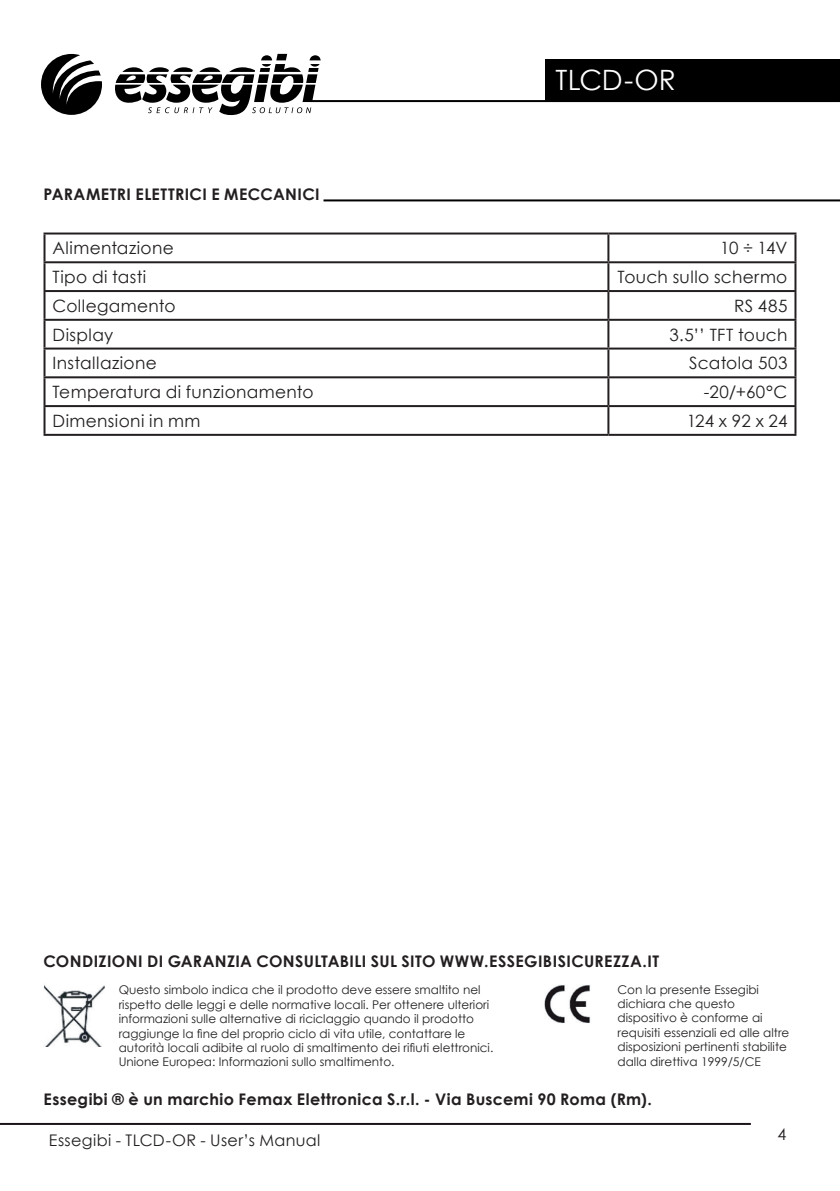
<style>
.page{position:relative;width:840px;height:1191px;background:#fff}
.page>*{position:absolute;margin:0;border:0;box-sizing:border-box;transform-origin:0 0}
.t1{font:28px "Century Gothic";letter-spacing:-.005em;color:#fff}
.t2{font:17px "Century Gothic";letter-spacing:.02em;color:#231f20}
.t3{font:700 16px "Century Gothic";letter-spacing:.025em;color:#231f20}
.t4{font:16px "Century Gothic";letter-spacing:.025em;color:#231f20}
.t5{font:12px/14.4px "Century Gothic";color:#231f20}
</style>
<div class="page">
<div style="left:545px;top:59px;width:294px;height:42px;background:#000"></div>
<hr style="left:311px;top:100px;width:528px;height:2px;background:#000">
<svg style="left:41px;top:54px;width:61px;height:61px"></svg>
<svg style="left:115px;top:54px;width:205px;height:61px"></svg>
<hr style="left:0;top:1123px;width:750px;height:2px;background:#1b151b">
<hr style="left:43px;top:232px;width:565px;height:2px;background:#231f20">
<hr style="left:43px;top:234px;width:2px;height:27px;background:#231f20">
<hr style="left:608px;top:232px;width:188px;height:2px;background:#231f20">
<hr style="left:607px;top:234px;width:2px;height:27px;background:#231f20">
<hr style="left:794px;top:234px;width:2px;height:27px;background:#231f20">
<hr style="left:43px;top:261px;width:565px;height:2px;background:#231f20">
<hr style="left:43px;top:263px;width:2px;height:27px;background:#231f20">
<hr style="left:608px;top:261px;width:188px;height:2px;background:#231f20">
<hr style="left:607px;top:263px;width:2px;height:27px;background:#231f20">
<hr style="left:794px;top:263px;width:2px;height:27px;background:#231f20">
<hr style="left:43px;top:290px;width:565px;height:2px;background:#231f20">
<hr style="left:43px;top:292px;width:2px;height:27px;background:#231f20">
<hr style="left:608px;top:290px;width:188px;height:2px;background:#231f20">
<hr style="left:607px;top:292px;width:2px;height:27px;background:#231f20">
<hr style="left:794px;top:292px;width:2px;height:27px;background:#231f20">
<hr style="left:43px;top:319px;width:565px;height:2px;background:#231f20">
<hr style="left:43px;top:321px;width:2px;height:26px;background:#231f20">
<hr style="left:608px;top:319px;width:188px;height:2px;background:#231f20">
<hr style="left:607px;top:321px;width:2px;height:26px;background:#231f20">
<hr style="left:794px;top:321px;width:2px;height:26px;background:#231f20">
<hr style="left:43px;top:347px;width:565px;height:2px;background:#231f20">
<hr style="left:43px;top:349px;width:2px;height:27px;background:#231f20">
<hr style="left:608px;top:347px;width:188px;height:2px;background:#231f20">
<hr style="left:607px;top:349px;width:2px;height:27px;background:#231f20">
<hr style="left:794px;top:349px;width:2px;height:27px;background:#231f20">
<hr style="left:43px;top:376px;width:565px;height:2px;background:#231f20">
<hr style="left:43px;top:378px;width:2px;height:27px;background:#231f20">
<hr style="left:608px;top:376px;width:188px;height:2px;background:#231f20">
<hr style="left:607px;top:378px;width:2px;height:27px;background:#231f20">
<hr style="left:794px;top:378px;width:2px;height:27px;background:#231f20">
<hr style="left:43px;top:405px;width:565px;height:2px;background:#231f20">
<hr style="left:43px;top:407px;width:2px;height:27px;background:#231f20">
<hr style="left:608px;top:405px;width:188px;height:2px;background:#231f20">
<hr style="left:607px;top:407px;width:2px;height:27px;background:#231f20">
<hr style="left:794px;top:407px;width:2px;height:27px;background:#231f20">
<hr style="left:43px;top:434px;width:565px;height:2px;background:#231f20">
<hr style="left:608px;top:434px;width:188px;height:2px;background:#231f20">
<hr style="left:323px;top:199px;width:516px;height:2px;background:#000">
<img style="left:544px;top:985px;width:46px;height:38px">
<img style="left:44px;top:985px;width:61px;height:61px">
<h3 class="t3" style="left:43px;top:182px;width:277px">PARAMETRI ELETTRICI E MECCANICI</h3>
<h1 class="t1" style="left:555px;top:60px;width:122px">TLCD-OR</h1>
<h2 class="t2" style="left:52px;top:236px;width:123px">Alimentazione</h2>
<h2 class="t2" style="left:719px;top:236px;width:69px">10 ÷ 14V</h2>
<h2 class="t2" style="left:52px;top:265px;width:95px">Tipo di tasti</h2>
<h2 class="t2" style="left:617px;top:265px;width:171px">Touch sullo schermo</h2>
<h2 class="t2" style="left:52px;top:294px;width:124px">Collegamento</h2>
<h2 class="t2" style="left:733px;top:294px;width:55px">RS 485</h2>
<h2 class="t2" style="left:52px;top:322px;width:62px">Display</h2>
<h2 class="t2" style="left:669px;top:322px;width:119px">3.5’’ TFT touch</h2>
<h2 class="t2" style="left:52px;top:351px;width:106px">Installazione</h2>
<h2 class="t2" style="left:689px;top:351px;width:100px">Scatola 503</h2>
<h2 class="t2" style="left:52px;top:380px;width:262px">Temperatura di funzionamento</h2>
<h2 class="t2" style="left:703px;top:380px;width:85px">-20/+60°C</h2>
<h2 class="t2" style="left:52px;top:409px;width:149px">Dimensioni in mm</h2>
<h2 class="t2" style="left:686px;top:409px;width:102px">124 x 92 x 24</h2>
<h3 class="t3" style="left:43px;top:949px;width:617px">CONDIZIONI DI GARANZIA CONSULTABILI SUL SITO WWW.ESSEGIBISICUREZZA.IT</h3>
<p class="t5" style="left:119px;top:982px;width:376px">Questo simbolo indica che il prodotto deve essere smaltito nel rispetto delle leggi e delle normative locali. Per ottenere ulteriori informazioni sulle alternative di riciclaggio quando il prodotto raggiunge la fine del proprio ciclo di vita utile, contattare le autorità locali adibite al ruolo di smaltimento dei rifiuti elettronici.<br>Unione Europea: Informazioni sullo smaltimento.</p>
<p class="t5" style="left:617px;top:982px;width:173px">Con la presente Essegibi dichiara che questo dispositivo è conforme ai requisiti essenziali ed alle altre disposizioni pertinenti stabilite dalla direttiva 1999/5/CE</p>
<h3 class="t3" style="left:43px;top:1087px;width:609px">Essegibi ® è un marchio Femax Elettronica S.r.l. - Via Buscemi 90 Roma (Rm).</h3>
<h3 class="t4" style="left:49px;top:1128px;width:273px">Essegibi - TLCD-OR - User’s Manual</h3>
<h3 class="t4" style="left:777px;top:1122px;width:10px">4</h3>
</div>
